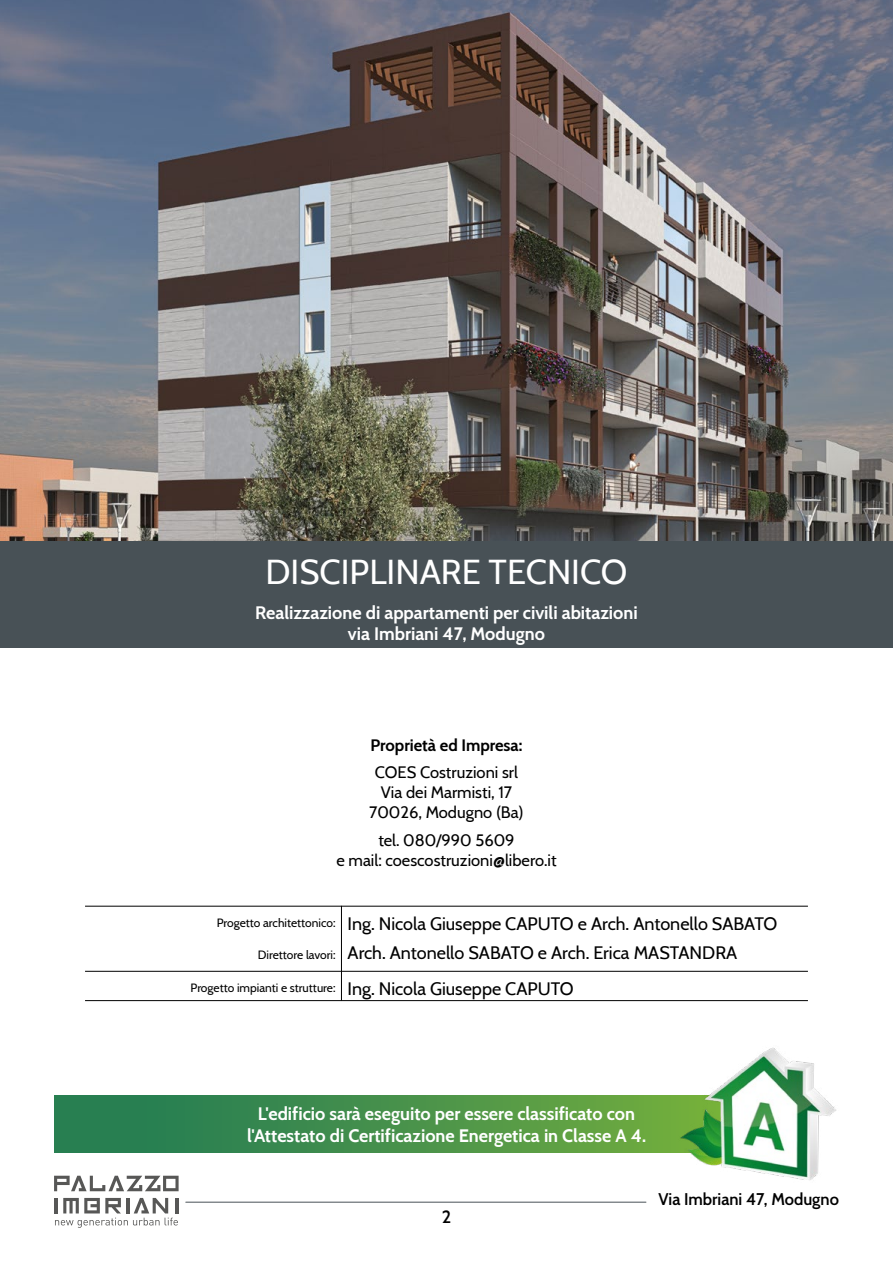
<style>
.page{position:relative;width:893px;height:1263px;background:#fff}
.page>*{position:absolute;margin:0;border:0;box-sizing:border-box;transform-origin:0 0}
.t1{font:34.5px "Cabin";color:#fff}
.t2{font:700 18px/21.6px "Cabin";color:#fff;text-align:center}
.t3{font:18px/29.4px "Cabin";color:#000;text-align:center}
.t4{font:500 18px "Cabin";color:#000}
.t5{font:16.5px/19.8px "Cabin";color:#000;text-align:center}
.t6{font:600 16.5px "Cabin";color:#000}
.t7{font:700 16.5px "Cabin";color:#000}
.t8{font:12px "Cabin";color:#000}
.s1{font-size:12px}
.s2{font-size:18px}
</style>
<div class="page">
<hr style="left:186px;top:1202px;width:460px;height:1px;background:#485156">
<svg style="left:54px;top:1176px;width:125px;height:15px"></svg>
<hr style="left:54px;top:1198px;width:3px;height:15px;background:#575756">
<svg style="left:55px;top:1198px;width:123px;height:30px"></svg>
<hr style="left:175px;top:1198px;width:4px;height:15px;background:#575756">
<img style="left:0;top:0;width:893px;height:541px">
<div style="left:0;top:541px;width:893px;height:107px;background:#485156"></div>
<div style="left:54px;top:1096px;width:677px;height:57px;background:linear-gradient(to right,#1e7855,#74ad3f)"></div>
<hr style="left:85px;top:906px;width:257px;height:1px;background:#000">
<hr style="left:342px;top:906px;width:466px;height:1px;background:#000">
<hr style="left:85px;top:971px;width:257px;height:1px;background:#000">
<hr style="left:342px;top:971px;width:466px;height:1px;background:#000">
<img style="left:674px;top:1047px;width:162px;height:133px">
<hr style="left:341px;top:906px;width:1px;height:94px;background:#000">
<hr style="left:85px;top:1000px;width:723px;height:1px;background:#000">
<h1 class="t1" style="left:266px;top:545px;width:363px">DISCIPLINARE TECNICO</h1>
<p class="t2" style="left:255px;top:600px;width:384px">Realizzazione di appartamenti per civili abitazioni via Imbriani 47, Modugno</p>
<p class="t7" style="left:370px;top:732px;width:153px">Proprietà ed Impresa:</p>
<p class="t5" style="left:369px;top:762px;width:156px">COES Costruzioni srl<br>Via dei Marmisti, 17<br>70026, Modugno (Ba)</p>
<p class="t5" style="left:336px;top:829px;width:222px">tel. 080/990 5609<br>e mail: coescostruzioni@libero.it</p>
<p class="t3" style="left:217px;top:907px;width:562px"><sup>Progetto</sup> <sup>architettonico:</sup> Ing. Nicola Giuseppe CAPUTO e Arch. Antonello SABATO<br><span class="s1">Direttore lavori:</span> Arch. Antonello SABATO e Arch. Erica MASTANDRA</p>
<p class="t8" style="left:191px;top:978px;width:385px">Progetto impianti e strutture: <span class="s2">Ing. Nicola Giuseppe CAPUTO</span></p>
<p class="t2" style="left:247px;top:1102px;width:400px">L'edificio sarà eseguito per essere classificato con l'Attestato di Certificazione Energetica in Classe A 4.</p>
<p class="t4" style="left:442px;top:1202px;width:11px">2</p>
<p class="t6" style="left:658px;top:1187px;width:182px">Via Imbriani 47, Modugno</p>
</div>
